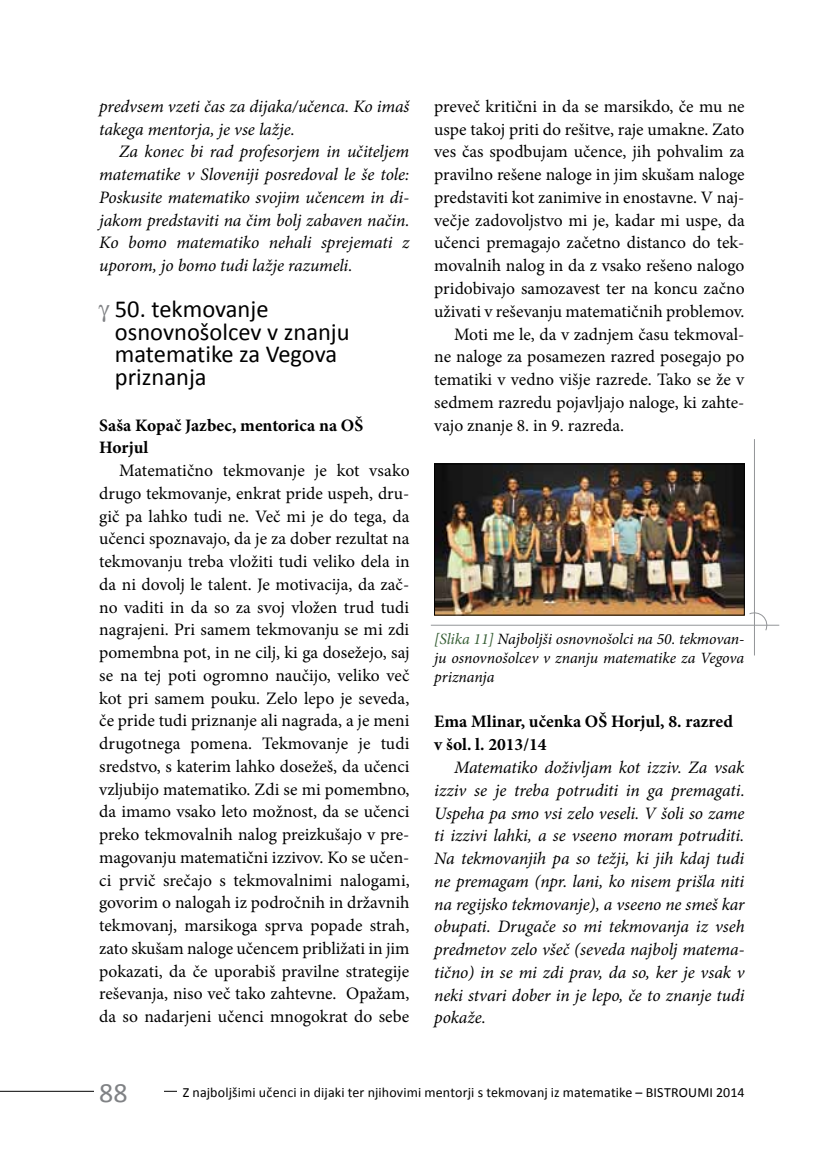
<style>
.page{position:relative;width:819px;height:1166px;background:#fff}
.page>*{position:absolute;margin:0;border:0;box-sizing:border-box;transform-origin:0 0}
.t1{font:28px "Calibri";color:#808285}
.t2{font:24.5px/22.8px "Calibri";color:#000}
.t3{font:17.5px/22.8px "Minion Pro";color:#000;text-align:justify}
.t4{font:italic 17.5px/22.8px "Minion Pro";letter-spacing:-.005em;color:#000;text-align:justify}
.t5{font:700 17.5px/22.8px "Minion Pro";color:#000}
.t6{font:italic 15.75px/18.9px "Minion Pro";letter-spacing:-.005em;color:#000;text-align:justify}
.t7{font:14px "Calibri";letter-spacing:.01em;color:#000}
.s1{color:#375f35}
</style>
<div class="page">
<hr style="left:0;top:1091px;width:744px;height:1px;background:#000">
<div style="left:94px;top:1074px;width:70px;height:34px;background:#fff"></div>
<img style="left:436px;top:466px;width:306px;height:147px">
<div style="left:434px;top:464px;width:310px;height:151px;border:1px solid #000"></div>
<div style="left:177px;top:1086px;width:567px;height:18px;background:#fff"></div>
<hr style="left:431px;top:625px;width:348px;height:1px;background:#939598">
<hr style="left:754px;top:439px;width:1px;height:216px;background:#939598">
<svg style="left:748px;top:612px;width:19px;height:19px"></svg>
<p class="t4" style="left:99px;top:95px;width:312px">predvsem vzeti čas za dijaka/učenca. Ko imaš takega mentorja, je vse lažje.</p>
<p class="t4" style="left:99px;top:140px;width:312px;text-indent:20px">Za konec bi rad profesorjem in učiteljem matematike v Sloveniji posredoval le še tole:<br>Poskusite matematiko svojim učencem in di&shy;jakom predstaviti na čim bolj zabaven način.<br>Ko bomo matematiko nehali sprejemati z uporom, jo bomo tudi lažje razumeli.</p>
<h2 class="t2" style="left:115px;top:297px;width:236px">50. tekmovanje osnovnošolcev v znanju matematike za Vegova priznanja</h2>
<p class="t5" style="left:99px;top:413px;width:265px">Saša Kopač Jazbec, mentorica na OŠ<br>Horjul</p>
<p class="t3" style="left:99px;top:459px;width:312px;text-indent:20px">Matematično tekmovanje je kot vsako drugo tekmovanje, enkrat pride uspeh, dru&shy;gič pa lahko tudi ne. Več mi je do tega, da učenci spoznavajo, da je za dober rezultat na tekmovanju treba vložiti tudi veliko dela in da ni dovolj le talent. Je motivacija, da zač&shy;no vaditi in da so za svoj vložen trud tudi nagrajeni. Pri samem tekmovanju se mi zdi pomembna pot, in ne cilj, ki ga dosežejo, saj se na tej poti ogromno naučijo, veliko več kot pri samem pouku. Zelo lepo je seveda, če pride tudi priznanje ali nagrada, a je meni drugotnega pomena. Tekmovanje je tudi sredstvo, s katerim lahko dosežeš, da učenci vzljubijo matematiko. Zdi se mi pomembno, da imamo vsako leto možnost, da se učenci preko tekmovalnih nalog preizkušajo v pre&shy;magovanju matematični izzivov. Ko se učen&shy;ci prvič srečajo s tekmovalnimi nalogami, govorim o nalogah iz področnih in državnih tekmovanj, marsikoga sprva popade strah, zato skušam naloge učencem približati in jim pokazati, da če uporabiš pravilne strategije reševanja, niso več tako zahtevne. Opažam, da so nadarjeni učenci mnogokrat do sebe</p>
<p class="t3" style="left:434px;top:95px;width:312px">preveč kritični in da se marsikdo, če mu ne</p>
<p class="t3" style="left:434px;top:118px;width:312px">uspe takoj priti do rešitve, raje umakne. Zato</p>
<p class="t3" style="left:434px;top:141px;width:312px">ves čas spodbujam učence, jih pohvalim za</p>
<p class="t3" style="left:434px;top:163px;width:312px">pravilno rešene naloge in jim skušam naloge</p>
<p class="t3" style="left:434px;top:186px;width:312px">predstaviti kot zanimive in enostavne. V naj-</p>
<p class="t3" style="left:434px;top:209px;width:312px">večje zadovoljstvo mi je, kadar mi uspe, da</p>
<p class="t3" style="left:434px;top:232px;width:311px">učenci premagajo začetno distanco do tek-</p>
<p class="t3" style="left:434px;top:254px;width:312px">movalnih nalog in da z vsako rešeno nalogo</p>
<p class="t3" style="left:434px;top:277px;width:312px">pridobivajo samozavest ter na koncu začno</p>
<p class="t3" style="left:434px;top:300px;width:312px">uživati v reševanju matematičnih problemov.</p>
<p class="t3" style="left:454px;top:323px;width:292px">Moti me le, da v zadnjem času tekmoval-</p>
<p class="t3" style="left:434px;top:345px;width:312px">ne naloge za posamezen razred posegajo po</p>
<p class="t3" style="left:434px;top:368px;width:311px">tematiki v vedno višje razrede. Tako se že v</p>
<p class="t3" style="left:434px;top:391px;width:312px">sedmem razredu pojavljajo naloge, ki zahte-</p>
<p class="t3" style="left:434px;top:414px;width:191px">vajo znanje 8. in 9. razreda.</p>
<p class="t6" style="left:434px;top:630px;width:311px"><span class="s1">[Slika 11]</span> Najboljši osnovnošolci na 50. tekmovan&shy;ju osnovnošolcev v znanju matematike za Vegova priznanja</p>
<p class="t5" style="left:434px;top:710px;width:300px">Ema Mlinar, učenka OŠ Horjul, 8. razred v šol. l. 2013/14</p>
<p class="t4" style="left:434px;top:756px;width:312px;text-indent:20px">Matematiko doživljam kot izziv. Za vsak izziv se je treba potruditi in ga premagati.<br>Uspeha pa smo vsi zelo veseli. V šoli so zame ti izzivi lahki, a se vseeno moram potruditi.<br>Na tekmovanjih pa so težji, ki jih kdaj tudi ne premagam (npr. lani, ko nisem prišla niti na regijsko tekmovanje), a vseeno ne smeš kar obupati. Drugače so mi tekmovanja iz vseh predmetov zelo všeč (seveda najbolj matema&shy;tično) in se mi zdi prav, da so, ker je vsak v neki stvari dober in je lepo, če to znanje tudi pokaže.</p>
<h1 class="t1" style="left:99px;top:1075px;width:30px">88</h1>
<p class="t7" style="left:183px;top:1083px;width:563px">Z najboljšimi učenci in dijaki ter njihovimi mentorji s tekmovanj iz matematike – BISTROUMI 2014</p>
</div>
